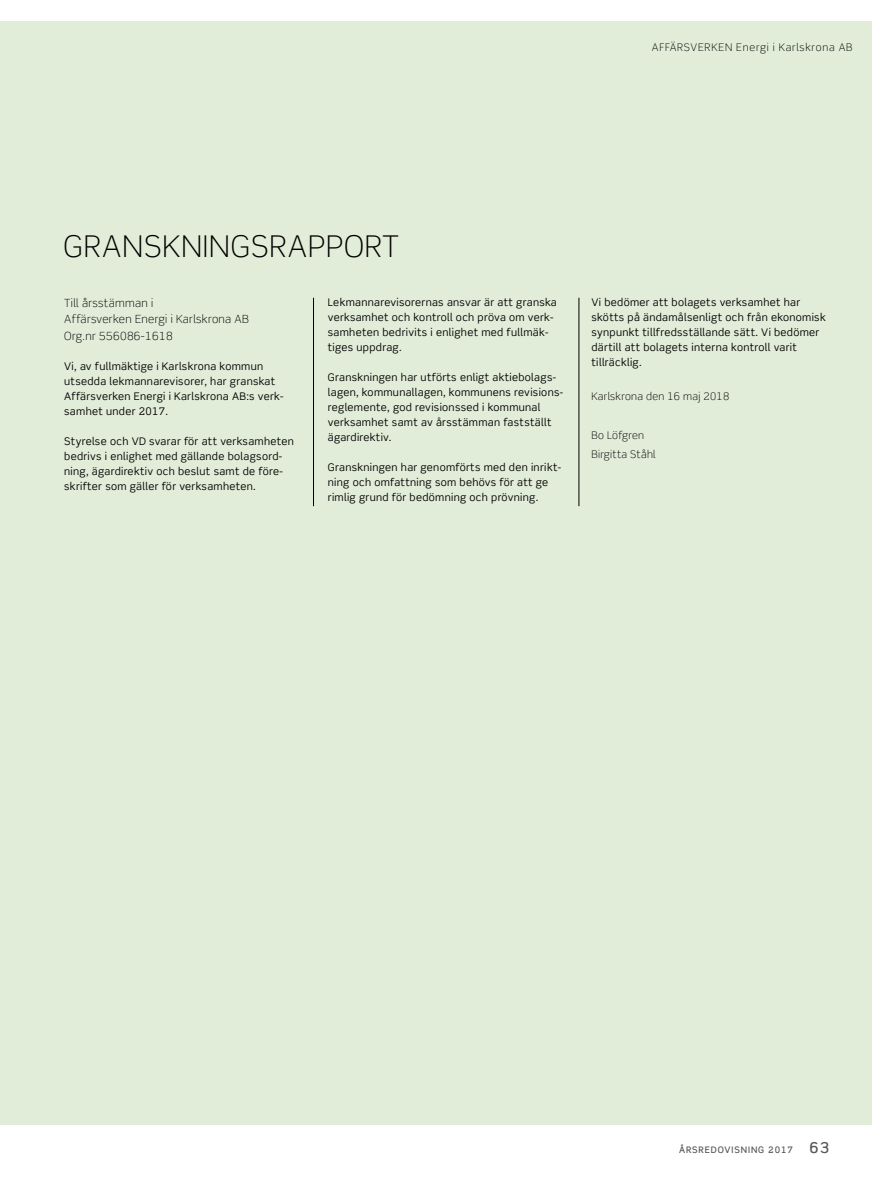
<style>
.page{position:relative;width:893px;height:1191px;background:#fff}
.page>*{position:absolute;margin:0;border:0;box-sizing:border-box;transform-origin:0 0}
.t1{font:300 30px "Scene Std";letter-spacing:.03em;color:#000}
.t2{font:300 11.25px/16.5px "Scene Std";letter-spacing:.03em;color:#000}
.t3{font:10.5px/15px "Scene Std";letter-spacing:.03em;color:#000}
.t4{font:300 10.5px/19.2px "Scene Std";letter-spacing:.03em;color:#000}
.t5{font:300 10.5px "Scene Std";letter-spacing:.075em;color:#000}
.t6{font:500 9px "Scene Std";letter-spacing:.1em;color:#575756}
.s1{font-size:15px}
</style>
<div class="page">
<div style="left:0;top:21px;width:872px;height:1104px;background:#e2edd9"></div>
<hr style="left:313px;top:298px;width:1px;height:208px;background:#000">
<hr style="left:579px;top:298px;width:1px;height:208px;background:#000">
<p class="t5" style="left:652px;top:41px;width:202px">AFFÄRSVERKEN Energi i Karlskrona AB</p>
<h1 class="t1" style="left:64px;top:228px;width:337px">GRANSKNINGSRAPPORT</h1>
<p class="t2" style="left:64px;top:294px;width:186px">Till årsstämman i<br>Affärsverken Energi i Karlskrona AB<br>Org.nr 556086-1618</p>
<p class="t3" style="left:64px;top:358px;width:221px">Vi, av fullmäktige i Karlskrona kommun utsedda lekmannarevisorer, har granskat Affärsverken Energi i Karlskrona AB:s verk&shy;samhet under 2017.</p>
<p class="t3" style="left:64px;top:433px;width:231px">Styrelse och VD svarar för att verksamheten bedrivs i enlighet med gällande bolagsord&shy;ning, ägardirektiv och beslut samt de före&shy;skrifter som gäller för verksamheten.</p>
<p class="t3" style="left:328px;top:294px;width:230px">Lekmannarevisorernas ansvar är att granska verksamhet och kontroll och pröva om verk&shy;samheten bedrivits i enlighet med fullmäk&shy;tiges uppdrag.</p>
<p class="t3" style="left:328px;top:369px;width:236px">Granskningen har utförts enligt aktiebolags&shy;lagen, kommunallagen, kommunens revisions&shy;reglemente, god revisionssed i kommunal verksamhet samt av årsstämman fastställt ägardirektiv.</p>
<p class="t3" style="left:328px;top:459px;width:235px">Granskningen har genomförts med den inrikt&shy;ning och omfattning som behövs för att ge rimlig grund för bedömning och prövning.</p>
<p class="t3" style="left:591px;top:294px;width:236px">Vi bedömer att bolagets verksamhet har skötts på ändamålsenligt och från ekonomisk synpunkt tillfredsställande sätt. Vi bedömer därtill att bolagets interna kontroll varit tillräcklig.</p>
<p class="t4" style="left:591px;top:387px;width:139px">Karlskrona den 16 maj 2018</p>
<p class="t4" style="left:591px;top:425px;width:66px">Bo Löfgren<br>Birgitta Ståhl</p>
<p class="t6" style="left:679px;top:1143px;width:152px">ÅRSREDOVISNING 2017 <span class="s1">63</span></p>
</div>
